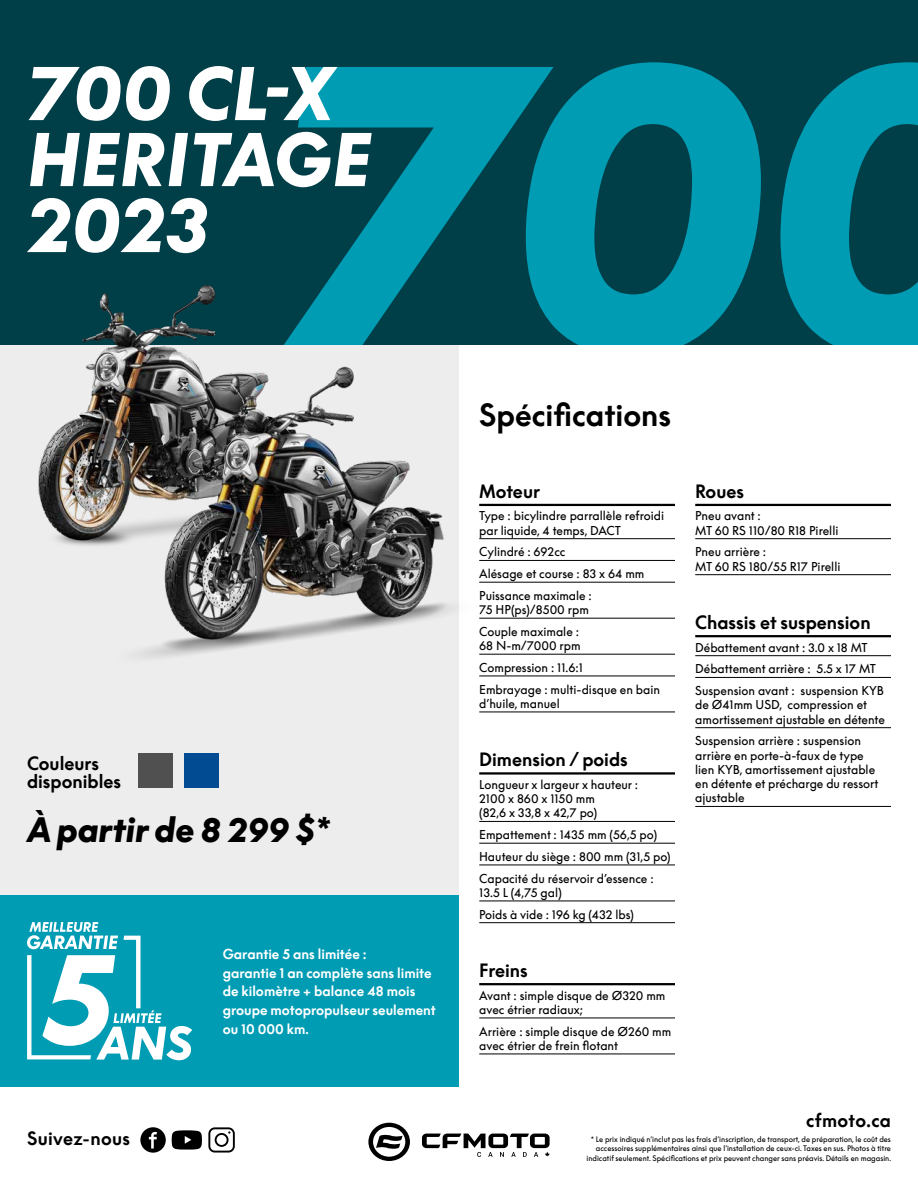
<style>
.page{position:relative;width:918px;height:1188px;background:#fff}
.page>*{position:absolute;margin:0;border:0;box-sizing:border-box;transform-origin:0 0}
.t1{font:italic 900 378.6px "Supreme LLTT";color:#009cb4}
.t2{font:italic 900 70.5px/66px "Supreme LLTT";color:#fff}
.t3{font:italic 900 33px "Supreme LLTT";color:#000}
.t4{font:30px "Supreme LLTT Bold Flat";color:#000}
.t5{font:18px/18px "Supreme LLTT Bold Flat";color:#000}
.t6{font:18px "Supreme LLTT Bold Flat";letter-spacing:.02em;color:#000}
.t7{font:700 13.5px/18.8px "Supreme LLTT";color:#fff}
.t8{font:12px/14.2px "Supreme LLTT";color:#000}
.t9{font:7.5px/9.8px "Supreme LLTT";color:#000;text-align:right}
</style>
<div class="page">
<div style="left:0;top:306px;width:459px;height:590px;background:#ededed"></div>
<div style="left:0;top:0;width:918px;height:344px;background:#003e48"></div>
<div style="left:0;top:895px;width:459px;height:192px;background:#009cb4"></div>
<svg style="left:368px;top:1123px;width:42px;height:38px"></svg>
<svg style="left:422px;top:1134px;width:128px;height:23px"></svg>
<hr style="left:479px;top:504px;width:196px;height:2px;background:#000">
<hr style="left:479px;top:538px;width:196px;height:1px;background:#000">
<hr style="left:479px;top:560px;width:196px;height:1px;background:#000">
<hr style="left:479px;top:582px;width:196px;height:1px;background:#000">
<hr style="left:479px;top:618px;width:196px;height:1px;background:#000">
<hr style="left:479px;top:654px;width:196px;height:1px;background:#000">
<hr style="left:479px;top:676px;width:196px;height:1px;background:#000">
<hr style="left:479px;top:712px;width:196px;height:1px;background:#000">
<hr style="left:479px;top:772px;width:196px;height:3px;background:#000">
<hr style="left:479px;top:821px;width:196px;height:1px;background:#000">
<hr style="left:479px;top:843px;width:196px;height:1px;background:#000">
<hr style="left:479px;top:865px;width:196px;height:1px;background:#000">
<hr style="left:479px;top:901px;width:196px;height:1px;background:#000">
<hr style="left:479px;top:922px;width:196px;height:1px;background:#000">
<hr style="left:479px;top:983px;width:196px;height:2px;background:#000">
<hr style="left:479px;top:1018px;width:196px;height:1px;background:#000">
<hr style="left:479px;top:1054px;width:196px;height:1px;background:#000">
<hr style="left:695px;top:504px;width:196px;height:2px;background:#000">
<hr style="left:695px;top:538px;width:196px;height:1px;background:#000">
<hr style="left:695px;top:574px;width:196px;height:1px;background:#000">
<hr style="left:695px;top:635px;width:196px;height:2px;background:#000">
<hr style="left:695px;top:655px;width:196px;height:1px;background:#000">
<hr style="left:695px;top:677px;width:196px;height:1px;background:#000">
<hr style="left:695px;top:727px;width:196px;height:1px;background:#000">
<hr style="left:695px;top:806px;width:196px;height:1px;background:#000">
<div style="left:140px;top:1127px;width:26px;height:26px;background:#000;border-radius:50%"></div>
<svg style="left:149px;top:1131px;width:8px;height:18px"></svg>
<svg style="left:172px;top:1130px;width:30px;height:20px"></svg>
<svg style="left:208px;top:1127px;width:27px;height:26px"></svg>
<svg style="left:27px;top:922px;width:165px;height:138px"></svg>
<div style="left:184px;top:753px;width:35px;height:34px;background:#004b91"></div>
<div style="left:138px;top:753px;width:34px;height:34px;background:#505050"></div>
<img style="left:13px;top:285px;width:203px;height:261px">
<img style="left:85px;top:344px;width:406px;height:333px">
<h1 class="t1" style="left:270px;top:0;width:755px">700</h1>
<h2 class="t2" style="left:27px;top:63px;width:345px">700 CL-X<br>HERITAGE<br>2023</h2>
<h3 class="t5" style="left:27px;top:755px;width:96px">Couleurs disponibles</h3>
<h3 class="t3" style="left:27px;top:811px;width:305px">À partir de 8 299 $*</h3>
<h3 class="t6" style="left:27px;top:1129px;width:105px">Suivez-nous</h3>
<p class="t7" style="left:223px;top:945px;width:215px">Garantie 5 ans limitée :<br>garantie 1 an complète sans limite de kilomètre + balance 48 mois groupe motopropulseur seulement ou 10 000 km.</p>
<h3 class="t4" style="left:479px;top:398px;width:193px">Spécifications</h3>
<h3 class="t5" style="left:479px;top:483px;width:62px">Moteur</h3>
<p class="t8" style="left:479px;top:509px;width:186px">Type : bicylindre parrallèle refroidi par liquide, 4 temps, DACT</p>
<p class="t8" style="left:479px;top:541px;width:167px;line-height:21.8px">Cylindré : 692cc<br>Alésage et course : 83 x 64 mm<br>Puissance maximale :</p>
<p class="t8" style="left:479px;top:599px;width:111px;line-height:21.8px">75 HP(ps)/8500 rpm<br>Couple maximale :</p>
<p class="t8" style="left:479px;top:635px;width:182px;line-height:21.8px">68 N-m/7000 rpm<br>Compression : 11.6:1<br>Embrayage : multi-disque en bain</p>
<p class="t8" style="left:479px;top:696px;width:82px">d’huile, manuel</p>
<h3 class="t5" style="left:479px;top:751px;width:150px">Dimension / poids</h3>
<p class="t8" style="left:479px;top:778px;width:160px">Longueur x largeur x hauteur :<br>2100 x 860 x 1150 mm<br>(82,6 x 33,8 x 42,7 po)</p>
<p class="t8" style="left:479px;top:824px;width:193px;line-height:21.8px">Empattement : 1435 mm (56,5 po)<br>Hauteur du siège : 800 mm (31,5 po)<br>Capacité du réservoir d’essence :</p>
<p class="t8" style="left:479px;top:882px;width:156px;line-height:21.8px">13.5 L (4,75 gal)<br>Poids à vide : 196 kg (432 lbs)</p>
<h3 class="t5" style="left:479px;top:962px;width:50px">Freins</h3>
<p class="t8" style="left:479px;top:988px;width:188px">Avant : simple disque de Ø320 mm avec étrier radiaux;</p>
<p class="t8" style="left:479px;top:1024px;width:194px">Arrière : simple disque de Ø260 mm avec étrier de frein flotant</p>
<h3 class="t5" style="left:695px;top:483px;width:50px">Roues</h3>
<p class="t8" style="left:695px;top:509px;width:145px">Pneu avant :<br>MT 60 RS 110/80 R18 Pirelli</p>
<p class="t8" style="left:695px;top:545px;width:147px">Pneu arrière :<br>MT 60 RS 180/55 R17 Pirelli</p>
<h3 class="t5" style="left:695px;top:614px;width:177px">Chassis et suspension</h3>
<p class="t8" style="left:695px;top:637px;width:190px;line-height:21.8px">Débattement avant : 3.0 x 18 MT<br>Débattement arrière : 5.5 x 17 MT<br>Suspension avant : suspension KYB</p>
<p class="t8" style="left:695px;top:698px;width:191px">de Ø41mm USD, compression et amortissement ajustable en détente</p>
<p class="t8" style="left:695px;top:734px;width:185px">Suspension arrière : suspension arrière en porte-à-faux de type lien KYB, amortissement ajustable en détente et précharge du ressort ajustable</p>
<h3 class="t5" style="left:806px;top:1112px;width:86px">cfmoto.ca</h3>
<p class="t9" style="left:587px;top:1134px;width:306px">* Le prix indiqué n’inclut pas les frais d’inscription, de transport, de préparation, le coût des accessoires supplémentaires ainsi que l’installation de ceux-ci. Taxes en sus. Photos à titre indicatif seulement. Spécifications et prix peuvent changer sans préavis. Détails en magasin.</p>
</div>
